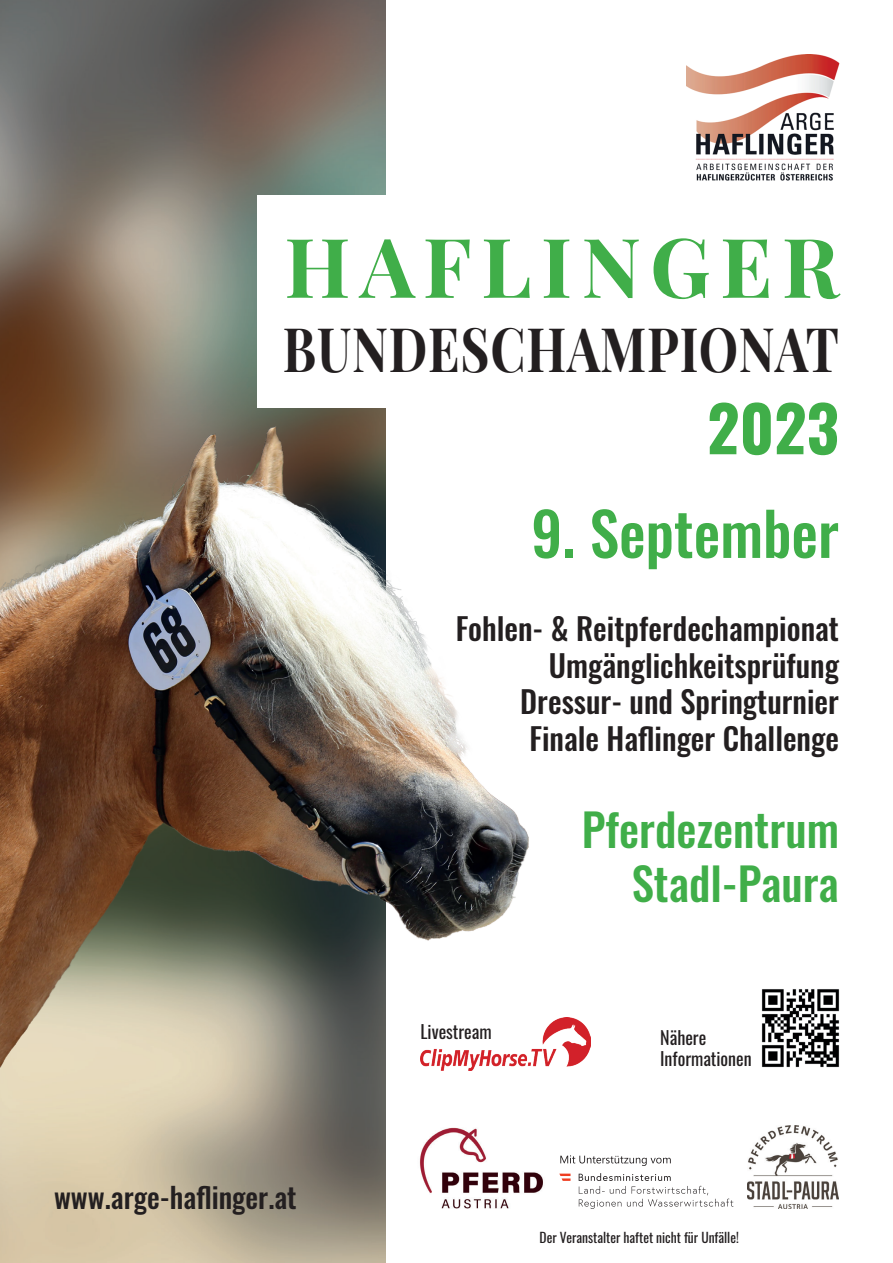
<style>
.page{position:relative;width:893px;height:1263px;background:#fff}
.page>*{position:absolute;margin:0;border:0;box-sizing:border-box;transform-origin:0 0}
.t1{font:700 82.5px "Playfair Display";letter-spacing:.115em;color:#40ae49}
.t2{font:700 63px "Oswald";color:#40ae49}
.t3{font:700 61.5px "Playfair Display";letter-spacing:.015em;color:#231f20;scale:.81 1}
.t4{font:500 59.55px "Oswald";color:#40ae49}
.t5{font:500 45px/54px "Oswald";color:#40ae49;text-align:right}
.t6{font:500 30.6px/36.6px "Oswald";color:#231f20;text-align:right}
.t7{font:500 28.5px "Oswald";color:#231f20}
.t8{font:18px/21.6px "Oswald";color:#231f20}
.t9{font:13.5px "Oswald";color:#231f20}
</style>
<div class="page">
<img style="left:0;top:0;width:386px;height:1263px">
<img style="left:687px;top:54px;width:153px;height:127px">
<img style="left:787px;top:989px;width:53px;height:79px">
<div style="left:257px;top:196px;width:636px;height:212px;background:#fff"></div>
<img style="left:419px;top:1127px;width:124px;height:82px">
<img style="left:747px;top:1125px;width:92px;height:84px">
<img style="left:0;top:349px;width:787px;height:744px">
<svg style="left:579px;top:1173px;width:154px;height:36px"></svg>
<svg style="left:559px;top:1173px;width:11px;height:8px"></svg>
<svg style="left:560px;top:1155px;width:111px;height:11px"></svg>
<h1 class="t1" style="left:284px;top:202px;width:556px">HAFLINGER</h1>
<h3 class="t3" style="left:283px;top:300px;width:688px">BUNDESCHAMPIONAT</h3>
<h2 class="t2" style="left:707px;top:396px;width:133px">2023</h2>
<h3 class="t4" style="left:531px;top:502px;width:309px">9. September</h3>
<p class="t6" style="left:456px;top:612px;width:385px">Fohlen- &amp; Reitpferdechampionat<br>Umgänglichkeitsprüfung<br>Dressur- und Springturnier<br>Finale Haflinger Challenge</p>
<p class="t7" style="left:54px;top:1182px;width:244px">www.arge-haflinger.at</p>
<p class="t8" style="left:420px;top:1019px;width:73px">Livestream</p>
<h3 class="t5" style="left:582px;top:806px;width:259px">Pferdezentrum<br>Stadl-Paura</h3>
<p class="t8" style="left:660px;top:1024px;width:93px">Nähere<br>Informationen</p>
<p class="t9" style="left:540px;top:1225px;width:201px">Der Veranstalter haftet nicht für Unfälle!</p>
</div>
